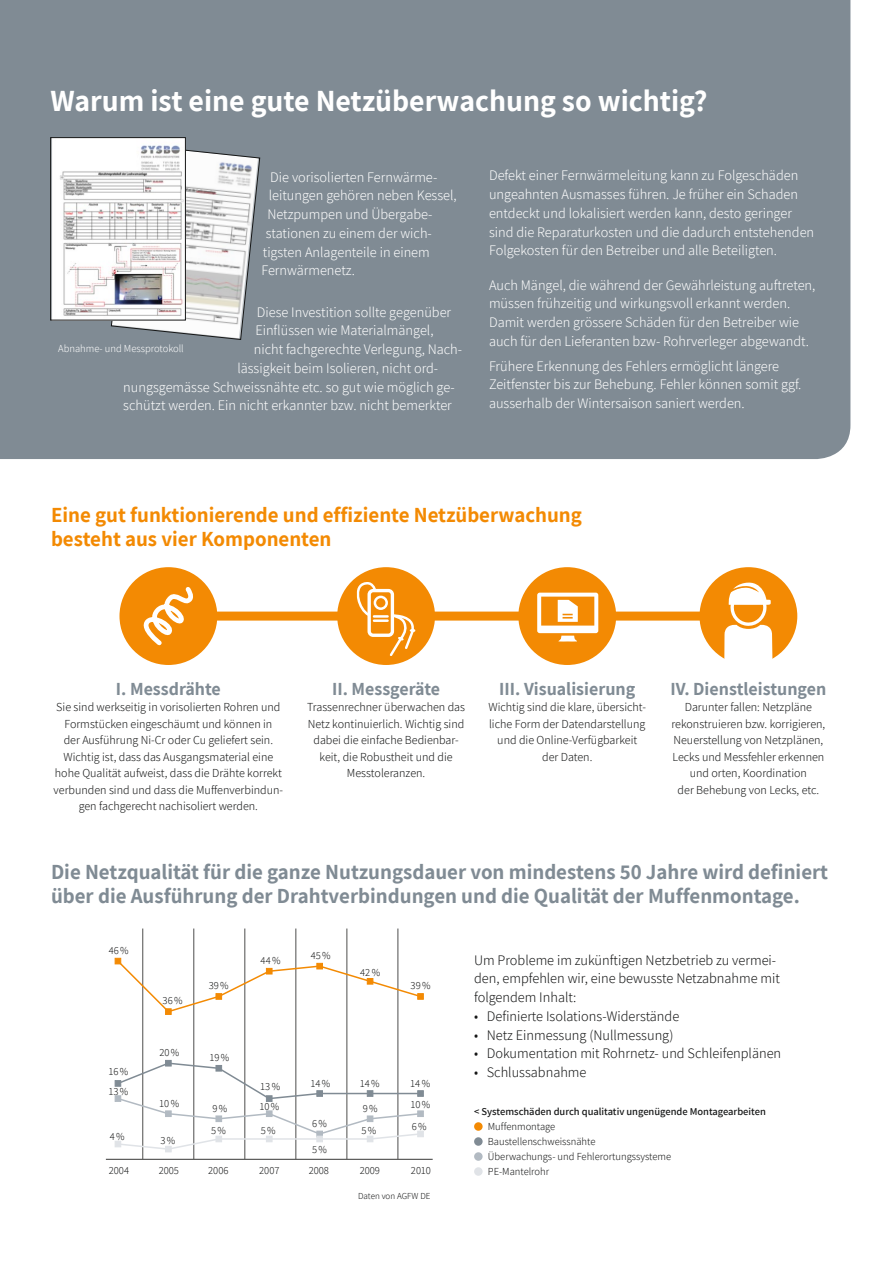
<style>
.page{position:relative;width:893px;height:1263px;background:#fff}
.page>*{position:absolute;margin:0;border:0;box-sizing:border-box;transform-origin:0 0}
.t1{font:700 30px "Assistant";color:#fff}
.t2{font:700 21px/24px "Assistant";color:#808b94}
.t3{font:700 21px/24px "Assistant";color:#f38a03}
.t4{font:700 18px "Assistant";color:#808b94}
.t5{font:300 14.25px/18.8px "Assistant";color:#fff}
.t6{font:300 14.25px/18.8px "Assistant";color:#151616}
.t7{font:300 12px/16.5px "Assistant";color:#151616;text-align:center}
.t8{font:300 10.5px/15px "Assistant";color:#151616}
.t9{font:600 10.5px "Assistant";color:#151616}
.t10{font:300 10.5px "Assistant";color:#fff}
.t11{font:300 9px "Assistant";color:#151616}
</style>
<div class="page">
<div style="left:0;top:0;width:850px;height:459px;background:#808b94"></div>
<div style="left:203px;top:612px;width:503px;height:9px;background:#f38a03"></div>
<svg style="left:111px;top:144px;width:149px;height:196px"></svg>
<img style="left:52px;top:139px;width:132px;height:179px">
<div style="left:50px;top:137px;width:136px;height:183px;border:1px solid #151616"></div>
<div style="left:119px;top:567px;width:98px;height:98px;background:#f38a03;border-radius:50%"></div>
<svg style="left:144px;top:587px;width:49px;height:58px"></svg>
<div style="left:337px;top:567px;width:98px;height:98px;background:#f38a03;border-radius:50%"></div>
<div style="left:367px;top:589px;width:27px;height:48px;border:3px solid #fff;border-radius:4px"></div>
<div style="left:374px;top:596px;width:14px;height:14px;border:3px solid #fff;border-radius:50%"></div>
<hr style="left:374px;top:615px;width:14px;height:3px;background:#fff">
<hr style="left:374px;top:619px;width:14px;height:3px;background:#fff">
<svg style="left:357px;top:582px;width:20px;height:36px"></svg>
<svg style="left:388px;top:613px;width:28px;height:43px"></svg>
<div style="left:518px;top:567px;width:98px;height:98px;background:#f38a03;border-radius:50%"></div>
<svg style="left:537px;top:593px;width:61px;height:48px"></svg>
<div style="left:699px;top:567px;width:98px;height:98px;background:#f38a03;border-radius:50%"></div>
<hr style="left:106px;top:1159px;width:327px;height:1px;background:#4e4e4d">
<hr style="left:142px;top:928px;width:1px;height:231px;background:#4e4e4d">
<hr style="left:193px;top:928px;width:1px;height:231px;background:#4e4e4d">
<hr style="left:244px;top:928px;width:1px;height:231px;background:#4e4e4d">
<hr style="left:295px;top:928px;width:1px;height:231px;background:#4e4e4d">
<hr style="left:346px;top:928px;width:1px;height:231px;background:#4e4e4d">
<hr style="left:398px;top:928px;width:1px;height:231px;background:#4e4e4d">
<svg style="left:724px;top:583px;width:48px;height:82px"></svg>
<div style="left:474px;top:1122px;width:9px;height:9px;background:#f38a03;border-radius:50%"></div>
<div style="left:474px;top:1137px;width:9px;height:9px;background:#808b94;border-radius:50%"></div>
<div style="left:474px;top:1152px;width:9px;height:9px;background:#b2bac2;border-radius:50%"></div>
<div style="left:474px;top:1167px;width:9px;height:9px;background:#e0e3e7;border-radius:50%"></div>
<svg style="left:115px;top:958px;width:302px;height:56px"></svg>
<div style="left:417px;top:993px;width:7px;height:7px;background:#f38a03;border:1px solid #f38a03"></div>
<div style="left:165px;top:1060px;width:7px;height:6px;background:#808b94;border:1px solid #808b94"></div>
<svg style="left:422px;top:1090px;width:2px;height:7px"></svg>
<div style="left:417px;top:1110px;width:7px;height:7px;background:#b2bac2;border:1px solid #b2bac2"></div>
<div style="left:165px;top:1146px;width:7px;height:6px;background:#e0e3e7"></div>
<svg style="left:115px;top:1061px;width:307px;height:90px"></svg>
<div style="left:417px;top:1131px;width:7px;height:6px;background:#e0e3e7"></div>
<h1 class="t1" style="left:50px;top:81px;width:659px">Warum ist eine gute Netzüberwachung so wichtig?</h1>
<p class="t5" style="left:270px;top:167px;width:167px">Die vorisolierten Fernwärme-</p>
<p class="t5" style="left:269px;top:185px;width:189px">leitungen gehören neben Kessel,</p>
<p class="t5" style="left:267px;top:204px;width:166px">Netzpumpen und Übergabe-</p>
<p class="t5" style="left:266px;top:223px;width:168px">stationen zu einem der wich-</p>
<p class="t5" style="left:263px;top:242px;width:168px">tigsten Anlagenteile in einem</p>
<p class="t5" style="left:261px;top:260px;width:95px">Fernwärmenetz.</p>
<p class="t5" style="left:257px;top:302px;width:196px">Diese Investition sollte gegenüber</p>
<p class="t5" style="left:255px;top:320px;width:180px">Einflüssen wie Materialmängel,</p>
<p class="t5" style="left:254px;top:339px;width:210px">nicht fachgerechte Verlegung, Nach-</p>
<p class="t5" style="left:237px;top:358px;width:202px">lässigkeit beim Isolieren, nicht ord-</p>
<p class="t5" style="left:123px;top:377px;width:333px">nungsgemässe Schweissnähte etc. so gut wie möglich ge-</p>
<p class="t5" style="left:123px;top:395px;width:330px">schützt werden. Ein nicht erkannter bzw. nicht bemerkter</p>
<p class="t10" style="left:58px;top:341px;width:127px">Abnahme- und Messprotokoll</p>
<p class="t5" style="left:489px;top:166px;width:327px">Defekt einer Fernwärmeleitung kann zu Folgeschäden ungeahnten Ausmasses führen. Je früher ein Schaden entdeckt und lokalisiert werden kann, desto geringer sind die Reparaturkosten und die dadurch entstehenden Folgekosten für den Betreiber und alle Beteiligten.</p>
<p class="t5" style="left:489px;top:275px;width:328px">Auch Mängel, die während der Gewährleistung auftreten, müssen frühzeitig und wirkungsvoll erkannt werden.<br>Damit werden grössere Schäden für den Betreiber wie auch für den Lieferanten bzw- Rohrverleger abgewandt.</p>
<p class="t5" style="left:489px;top:356px;width:314px">Frühere Erkennung des Fehlers ermöglicht längere<br>Zeitfenster bis zur Behebung. Fehler können somit ggf. ausserhalb der Wintersaison saniert werden.</p>
<h2 class="t3" style="left:51px;top:503px;width:532px">Eine gut funktionierende und effiziente Netzüberwachung besteht aus vier Komponenten</h2>
<p class="t4" style="left:116px;top:676px;width:106px">I. Messdrähte</p>
<p class="t7" style="left:54px;top:698px;width:231px">Sie sind werkseitig in vorisolierten Rohren und Formstücken eingeschäumt und können in<br>der Ausführung Ni-Cr oder Cu geliefert sein.<br>Wichtig ist, dass das Ausgangsmaterial eine hohe Qualität aufweist, dass die Drähte korrekt verbunden sind und dass die Muffenverbindun&shy;gen fachgerecht nachisoliert werden.</p>
<p class="t4" style="left:332px;top:676px;width:109px">II. Messgeräte</p>
<p class="t7" style="left:307px;top:698px;width:159px">Trassenrechner überwachen das<br>Netz kontinuierlich. Wichtig sind dabei die einfache Bedienbar&shy;keit, die Robustheit und die<br>Messtoleranzen.</p>
<p class="t4" style="left:499px;top:676px;width:138px">III. Visualisierung</p>
<p class="t7" style="left:488px;top:698px;width:159px">Wichtig sind die klare, übersicht&shy;liche Form der Datendarstellung und die Online-Verfügbarkeit der Daten.</p>
<p class="t4" style="left:670px;top:676px;width:157px">IV. Dienstleistungen</p>
<p class="t7" style="left:671px;top:698px;width:155px">Darunter fallen: Netzpläne rekonstruieren bzw. korrigieren,<br>Neuerstellung von Netzplänen,<br>Lecks und Messfehler erkennen und orten, Koordination<br>der Behebung von Lecks, etc.</p>
<h2 class="t2" style="left:51px;top:859px;width:779px">Die Netzqualität für die ganze Nutzungsdauer von mindestens 50 Jahre wird definiert über die Ausführung der Drahtverbindungen und die Qualität der Muffenmontage.</h2>
<p class="t8" style="left:109px;top:942px;width:21px">46%</p>
<p class="t8" style="left:109px;top:1064px;width:21px">16%</p>
<p class="t8" style="left:109px;top:1084px;width:21px">13%</p>
<p class="t8" style="left:110px;top:1128px;width:16px">4%</p>
<p class="t8" style="left:163px;top:992px;width:21px">36%</p>
<p class="t8" style="left:159px;top:1044px;width:21px">20%</p>
<p class="t8" style="left:160px;top:1096px;width:21px">10%</p>
<p class="t8" style="left:161px;top:1133px;width:16px">3%</p>
<p class="t8" style="left:209px;top:978px;width:21px">39%</p>
<p class="t8" style="left:210px;top:1049px;width:21px">19%</p>
<p class="t8" style="left:261px;top:952px;width:21px">44%</p>
<p class="t8" style="left:311px;top:948px;width:21px">45%</p>
<p class="t8" style="left:360px;top:964px;width:21px">42%</p>
<p class="t8" style="left:411px;top:978px;width:21px">39%</p>
<p class="t8" style="left:261px;top:1078px;width:21px">13%</p>
<p class="t8" style="left:311px;top:1075px;width:21px">14%</p>
<p class="t8" style="left:360px;top:1075px;width:21px">14%</p>
<p class="t8" style="left:411px;top:1075px;width:21px">14%</p>
<p class="t8" style="left:212px;top:1101px;width:16px">9%</p>
<p class="t8" style="left:260px;top:1099px;width:21px">10%</p>
<p class="t8" style="left:363px;top:1101px;width:16px">9%</p>
<p class="t8" style="left:411px;top:1097px;width:21px">10%</p>
<p class="t8" style="left:211px;top:1123px;width:16px">5%</p>
<p class="t8" style="left:261px;top:1123px;width:16px">5%</p>
<p class="t8" style="left:312px;top:1115px;width:16px">6%</p>
<p class="t8" style="left:361px;top:1123px;width:16px">5%</p>
<p class="t8" style="left:412px;top:1119px;width:16px">6%</p>
<p class="t8" style="left:312px;top:1141px;width:16px">5%</p>
<p class="t8" style="left:109px;top:1162px;width:22px">2004</p>
<p class="t8" style="left:159px;top:1162px;width:22px">2005</p>
<p class="t8" style="left:208px;top:1162px;width:22px">2006</p>
<p class="t8" style="left:259px;top:1162px;width:22px">2007</p>
<p class="t8" style="left:309px;top:1162px;width:22px">2008</p>
<p class="t8" style="left:360px;top:1162px;width:22px">2009</p>
<p class="t8" style="left:411px;top:1162px;width:21px">2010</p>
<p class="t11" style="left:358px;top:1190px;width:74px">Daten von AGFW DE</p>
<p class="t6" style="left:474px;top:950px;width:307px">Um Probleme im zukünftigen Netzbetrieb zu vermei&shy;den, empfehlen wir, eine bewusste Netzabnahme mit folgendem Inhalt:</p>
<p class="t6" style="left:474px;top:1006px;width:207px">• Definierte Isolations-Widerstände</p>
<p class="t6" style="left:474px;top:1025px;width:201px">• Netz Einmessung (Nullmessung)</p>
<p class="t6" style="left:474px;top:1043px;width:309px">• Dokumentation mit Rohrnetz- und Schleifenplänen</p>
<p class="t6" style="left:474px;top:1062px;width:114px">• Schlussabnahme</p>
<p class="t9" style="left:474px;top:1104px;width:293px">&lt; Systemschäden durch qualitativ ungenügende Montagearbeiten</p>
<p class="t8" style="left:488px;top:1118px;width:185px">Muffenmontage<br>Baustellenschweissnähte<br>Überwachungs- und Fehlerortungssysteme<br>PE-Mantelrohr</p>
</div>
